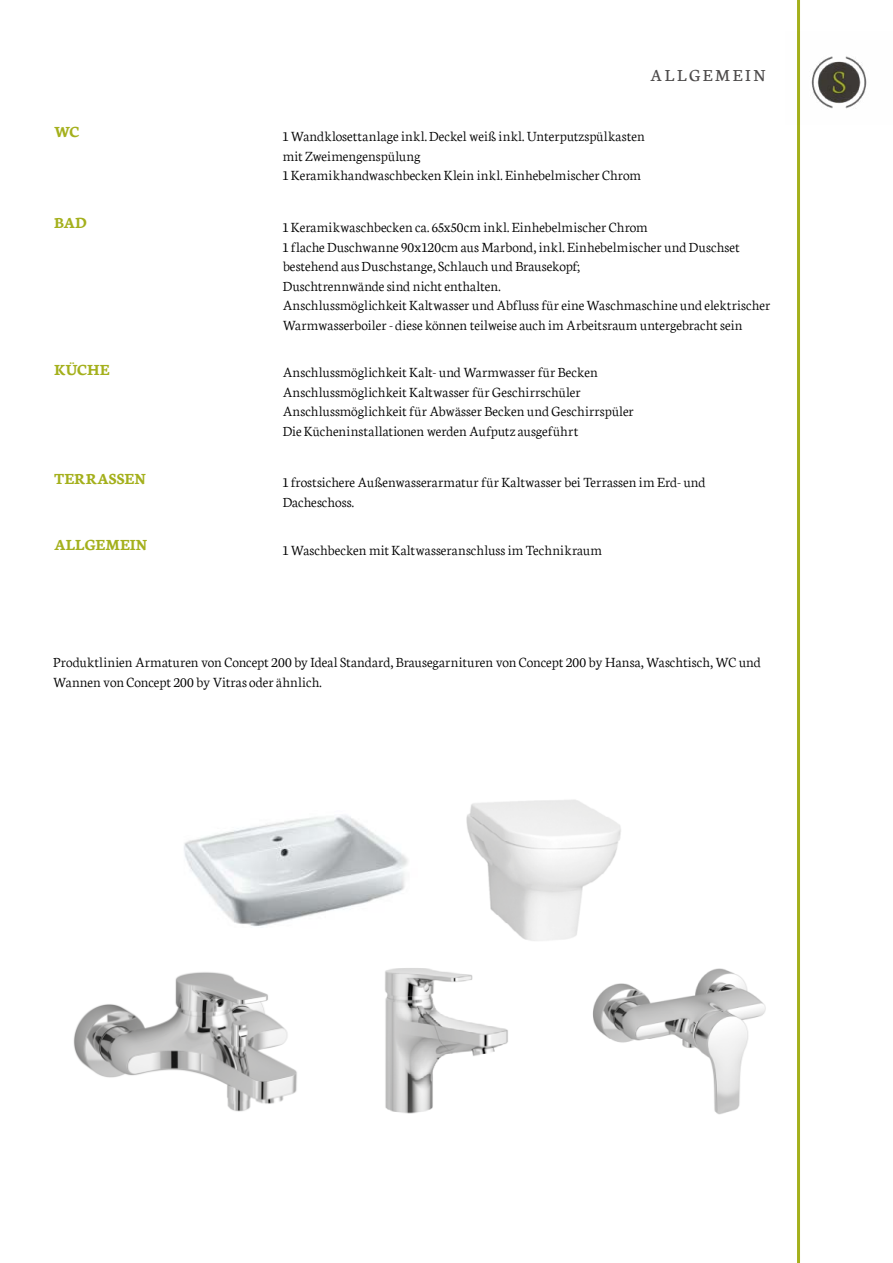
<style>
.page{position:relative;width:893px;height:1263px;background:#fff}
.page>*{position:absolute;margin:0;border:0;box-sizing:border-box;transform-origin:0 0}
.t1{font:18px "Neuton";letter-spacing:.16em;color:#4d4b4b}
.t2{font:700 16.5px "Neuton";letter-spacing:-.005em;color:#a4b01c}
.t3{font:300 15px/19.5px "Neuton";color:#000}
</style>
<div class="page">
<hr style="left:797px;top:0;width:3px;height:1263px;background:#a4b01c">
<img style="left:797px;top:31px;width:70px;height:94px">
<img style="left:184px;top:815px;width:224px;height:112px">
<img style="left:385px;top:968px;width:123px;height:146px">
<img style="left:466px;top:799px;width:155px;height:142px">
<img style="left:73px;top:972px;width:224px;height:140px">
<img style="left:593px;top:968px;width:173px;height:147px">
<p class="t2" style="left:54px;top:123px;width:27px">WC</p>
<p class="t2" style="left:54px;top:213px;width:34px">BAD</p>
<p class="t2" style="left:54px;top:360px;width:57px">KÜCHE</p>
<p class="t2" style="left:54px;top:469px;width:94px">TERRASSEN</p>
<p class="t2" style="left:54px;top:536px;width:95px">ALLGEMEIN</p>
<p class="t1" style="left:651px;top:66px;width:116px">ALLGEMEIN</p>
<p class="t3" style="left:283px;top:126px;width:364px">1 Wandklosettanlage inkl. Deckel weiß inkl. Unterputzspülkasten mit Zweimengenspülung<br>1 Keramikhandwaschbecken Klein inkl. Einhebelmischer Chrom</p>
<p class="t3" style="left:283px;top:218px;width:489px">1 Keramikwaschbecken ca. 65x50cm inkl. Einhebelmischer Chrom<br>1 flache Duschwanne 90x120cm aus Marbond, inkl. Einhebelmischer und Duschset bestehend aus Duschstange, Schlauch und Brausekopf;<br>Duschtrennwände sind nicht enthalten.<br>Anschlussmöglichkeit Kaltwasser und Abfluss für eine Waschmaschine und elektrischer Warmwasserboiler - diese können teilweise auch im Arbeitsraum untergebracht sein</p>
<p class="t3" style="left:283px;top:363px;width:353px">Anschlussmöglichkeit Kalt- und Warmwasser für Becken Anschlussmöglichkeit Kaltwasser für Geschirrschüler Anschlussmöglichkeit für Abwässer Becken und Geschirrspüler Die Kücheninstallationen werden Aufputz ausgeführt</p>
<p class="t3" style="left:283px;top:473px;width:424px">1 frostsichere Außenwasserarmatur für Kaltwasser bei Terrassen im Erd- und<br>Dacheschoss.</p>
<p class="t3" style="left:283px;top:540px;width:321px">1 Waschbecken mit Kaltwasseranschluss im Technikraum</p>
<p class="t3" style="left:53px;top:653px;width:709px">Produktlinien Armaturen von Concept 200 by Ideal Standard, Brausegarnituren von Concept 200 by Hansa, Waschtisch, WC und<br>Wannen von Concept 200 by Vitras oder ähnlich.</p>
</div>
